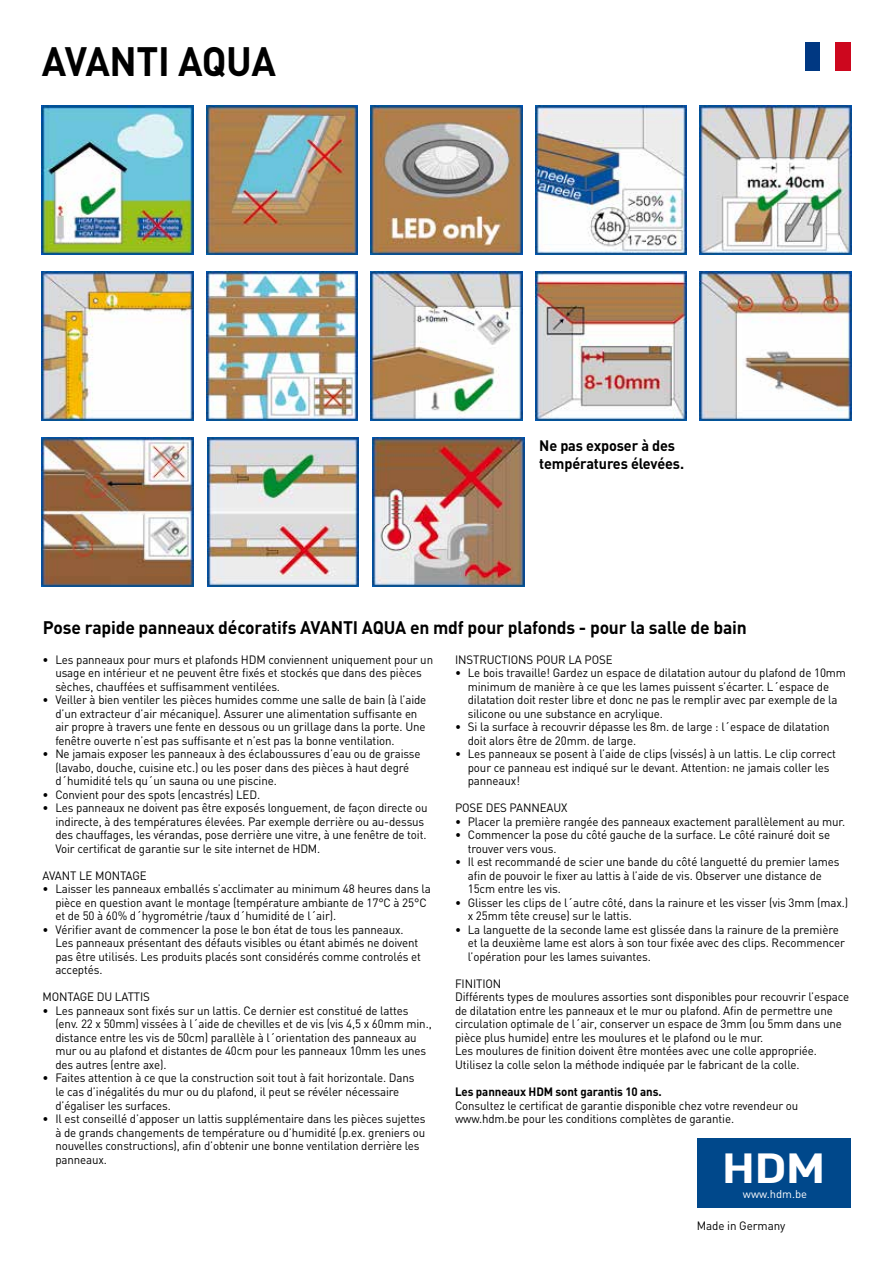
<style>
.page{position:relative;width:893px;height:1263px;background:#fff}
.page>*{position:absolute;margin:0;border:0;box-sizing:border-box;transform-origin:0 0}
.t1{font:700 41.55px "DIN";color:#fff;scale:1.2 1}
.t2{font:700 40.5px "DIN";letter-spacing:-.01em;color:#000;scale:.95 1}
.t3{font:700 18px "DIN";letter-spacing:-.01em;color:#000}
.t4{font:700 15px/18px "DIN";letter-spacing:-.01em;color:#000;scale:.96 1}
.t5{font:12px/13.5px "DIN";letter-spacing:-.01em;color:#000;scale:.96 1}
.t6{font:700 12px "DIN";letter-spacing:-.01em;color:#000;scale:.96 1}
.t7{font:12px "DIN";letter-spacing:-.01em;color:#000}
.t8{font:11.25px "DIN";color:#fff}
</style>
<div class="page">
<div style="left:697px;top:1138px;width:153px;height:70px;background:#00488b"></div>
<img style="left:699px;top:272px;width:152px;height:149px">
<img style="left:207px;top:438px;width:152px;height:149px">
<img style="left:42px;top:438px;width:151px;height:149px">
<img style="left:535px;top:272px;width:152px;height:149px">
<img style="left:42px;top:106px;width:151px;height:149px">
<img style="left:206px;top:106px;width:152px;height:149px">
<img style="left:535px;top:106px;width:152px;height:149px">
<img style="left:371px;top:106px;width:151px;height:149px">
<img style="left:206px;top:272px;width:152px;height:149px">
<img style="left:699px;top:106px;width:152px;height:149px">
<img style="left:42px;top:272px;width:151px;height:149px">
<img style="left:371px;top:272px;width:151px;height:149px">
<img style="left:373px;top:438px;width:151px;height:149px">
<div style="left:805px;top:43px;width:15px;height:28px;background:#003882"></div>
<div style="left:835px;top:43px;width:15px;height:28px;background:#cd071e"></div>
<h2 class="t2" style="left:42px;top:35px;width:248px">AVANTI AQUA</h2>
<p class="t4" style="left:539px;top:435px;width:152px">Ne pas exposer à des températures élevées.</p>
<h3 class="t3" style="left:43px;top:615px;width:705px">Pose rapide panneaux décoratifs AVANTI AQUA en mdf pour plafonds - pour la salle de bain</h3>
<p class="t5" style="left:55px;top:653px;width:395px;text-indent:-13px">• Les panneaux pour murs et plafonds HDM conviennent uniquement pour un usage en intérieur et ne peuvent être fixés et stockés que dans des pièces sèches, chauffées et suffisamment ventilées.</p>
<p class="t5" style="left:55px;top:693px;width:388px;text-indent:-13px">• Veiller à bien ventiler les pièces humides comme une salle de bain (à l’aide d’un extracteur d’air mécanique). Assurer une alimentation suffisante en air propre à travers une fente en dessous ou un grillage dans la porte. Une fenêtre ouverte n’est pas suffisante et n’est pas la bonne ventilation.</p>
<p class="t5" style="left:55px;top:747px;width:382px;text-indent:-13px">• Ne jamais exposer les panneaux à des éclaboussures d’eau ou de graisse (lavabo, douche, cuisine etc.) ou les poser dans des pièces à haut degré d´humidité tels qu´un sauna ou une piscine.</p>
<p class="t5" style="left:43px;top:788px;width:228px">• Convient pour des spots (encastrés) LED.</p>
<p class="t5" style="left:55px;top:801px;width:389px;text-indent:-13px">• Les panneaux ne doivent pas être exposés longuement, de façon directe ou indirecte, à des températures élevées. Par exemple derrière ou au-dessus des chauffages, les vérandas, pose derrière une vitre, à une fenêtre de toit.<br>Voir certificat de garantie sur le site internet de HDM.</p>
<p class="t5" style="left:43px;top:869px;width:110px">AVANT LE MONTAGE</p>
<p class="t5" style="left:55px;top:882px;width:393px;text-indent:-13px">• Laisser les panneaux emballés s’acclimater au minimum 48 heures dans la pièce en question avant le montage (température ambiante de 17°C à 25°C et de 50 à 60% d´hygrométrie /taux d´humidité de l´air).</p>
<p class="t5" style="left:55px;top:923px;width:382px;text-indent:-13px">• Vérifier avant de commencer la pose le bon état de tous les panneaux.<br>Les panneaux présentant des défauts visibles ou étant abimés ne doivent pas être utilisés. Les produits placés sont considérés comme controlés et acceptés.</p>
<p class="t5" style="left:43px;top:990px;width:113px">MONTAGE DU LATTIS</p>
<p class="t5" style="left:55px;top:1004px;width:394px;text-indent:-13px">• Les panneaux sont fixés sur un lattis. Ce dernier est constitué de lattes (env. 22 x 50mm) vissées à l´aide de chevilles et de vis (vis 4,5 x 60mm min., distance entre les vis de 50cm) parallèle à l´orientation des panneaux au mur ou au plafond et distantes de 40cm pour les panneaux 10mm les unes des autres (entre axe).</p>
<p class="t5" style="left:55px;top:1071px;width:376px;text-indent:-13px">• Faites attention à ce que la construction soit tout à fait horizontale. Dans le cas d’inégalités du mur ou du plafond, il peut se révéler nécessaire d’égaliser les surfaces.</p>
<p class="t5" style="left:55px;top:1112px;width:387px;text-indent:-13px">• Il est conseillé d’apposer un lattis supplémentaire dans les pièces sujettes à de grands changements de température ou d’humidité (p.ex. greniers ou nouvelles constructions), afin d’obtenir une bonne ventilation derrière les panneaux.</p>
<p class="t5" style="left:455px;top:653px;width:166px">INSTRUCTIONS POUR LA POSE</p>
<p class="t5" style="left:468px;top:666px;width:395px;text-indent:-13px">• Le bois travaille! Gardez un espace de dilatation autour du plafond de 10mm minimum de manière à ce que les lames puissent s’écarter. L´espace de dilatation doit rester libre et donc ne pas le remplir avec par exemple de la silicone ou une substance en acrylique.</p>
<p class="t5" style="left:468px;top:720px;width:378px;text-indent:-13px">• Si la surface à recouvrir dépasse les 8m. de large : l´espace de dilatation doit alors être de 20mm. de large.</p>
<p class="t5" style="left:468px;top:747px;width:385px;text-indent:-13px">• Les panneaux se posent à l’aide de clips (vissés) à un lattis. Le clip correct pour ce panneau est indiqué sur le devant. Attention: ne jamais coller les panneaux!</p>
<p class="t5" style="left:455px;top:801px;width:119px">POSE DES PANNEAUX</p>
<p class="t5" style="left:455px;top:815px;width:408px">• Placer la première rangée des panneaux exactement parallèlement au mur.</p>
<p class="t5" style="left:468px;top:828px;width:379px;text-indent:-13px">• Commencer la pose du côté gauche de la surface. Le côté rainuré doit se trouver vers vous.</p>
<p class="t5" style="left:468px;top:855px;width:389px;text-indent:-13px">• Il est recommandé de scier une bande du côté languetté du premier lames afin de pouvoir le fixer au lattis à l’aide de vis. Observer une distance de<br>15cm entre les vis.</p>
<p class="t5" style="left:468px;top:896px;width:398px;text-indent:-13px">• Glisser les clips de l´autre côté, dans la rainure et les visser (vis 3mm (max.) x 25mm tête creuse) sur le lattis.</p>
<p class="t5" style="left:468px;top:923px;width:394px;text-indent:-13px">• La languette de la seconde lame est glissée dans la rainure de la première et la deuxième lame est alors à son tour fixée avec des clips. Recommencer l’opération pour les lames suivantes.</p>
<p class="t5" style="left:455px;top:977px;width:412px">FINITION<br>Différents types de moulures assorties sont disponibles pour recouvrir l’espace de dilatation entre les panneaux et le mur ou plafond. Afin de permettre une circulation optimale de l´air, conserver un espace de 3mm (ou 5mm dans une pièce plus humide) entre les moulures et le plafond ou le mur.<br>Les moulures de finition doivent être montées avec une colle appropriée.<br>Utilisez la colle selon la méthode indiquée par le fabricant de la colle.</p>
<p class="t6" style="left:455px;top:1084px;width:217px">Les panneaux HDM sont garantis 10 ans.</p>
<p class="t5" style="left:455px;top:1098px;width:359px">Consultez le certificat de garantie disponible chez votre revendeur ou www.hdm.be pour les conditions complètes de garantie.</p>
<h1 class="t1" style="left:721px;top:1140px;width:89px">HDM</h1>
<p class="t8" style="left:743px;top:1186px;width:66px">www.hdm.be</p>
<p class="t7" style="left:697px;top:1218px;width:90px">Made in Germany</p>
</div>
